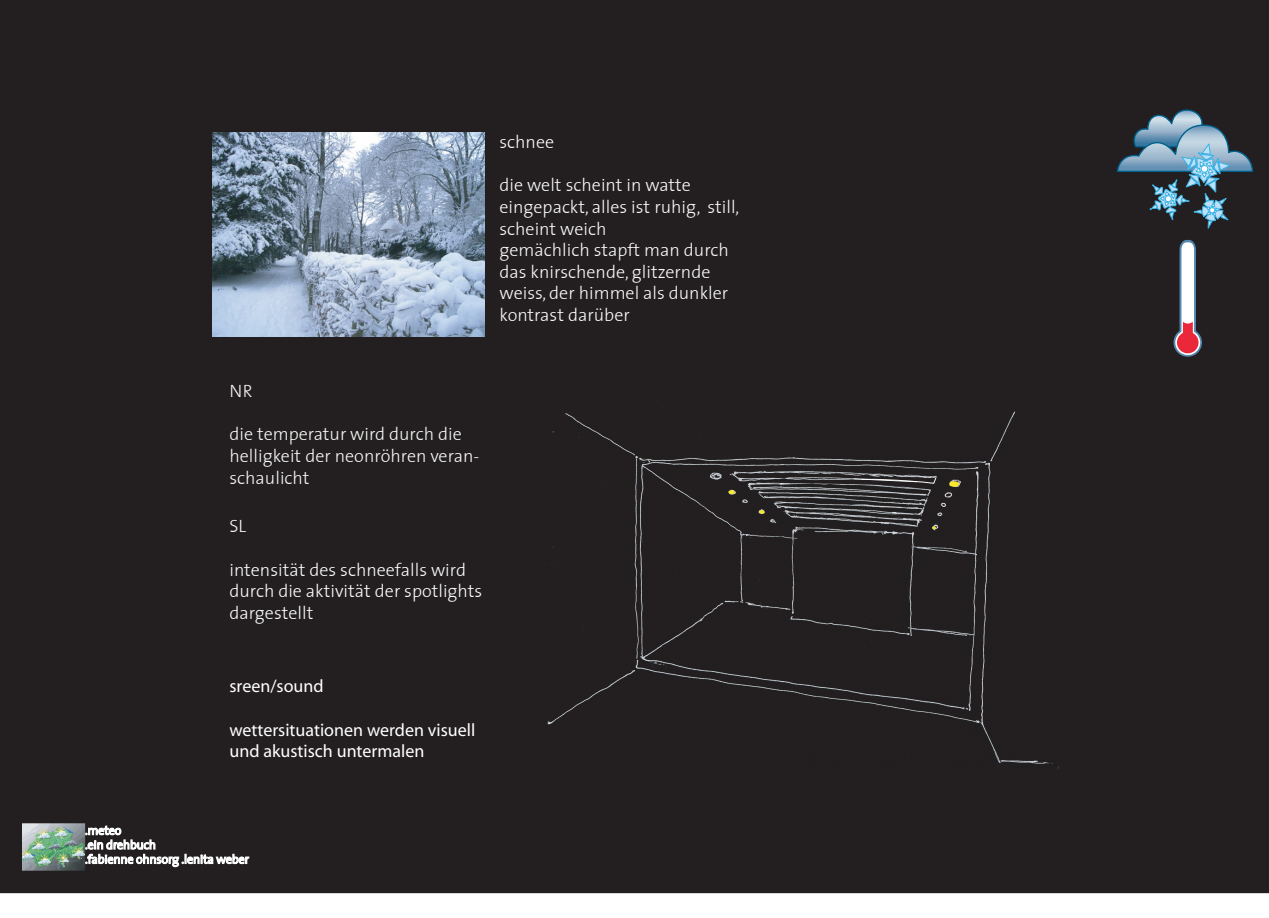
<style>
.page{position:relative;width:1269px;height:918px;background:#fff}
.page>*{position:absolute;margin:0;border:0;box-sizing:border-box;transform-origin:0 0}
.t1{font:300 18px/21.6px "ETH";color:#fafafa}
.t2{font:300 18px/21.6px "ETH";color:#fbfcfc}
.t3{font:300 18px/21.6px "ETH";color:#f6f8f5}
.t4{font:18px/21.6px "Myriad";color:#fff}
.t5{font:300 12px/14.4px "ETH";color:#f7f9f9}
</style>
<div class="page">
<div style="left:0;top:0;width:1269px;height:893px;background:#231f20"></div>
<img style="left:22px;top:823px;width:63px;height:47px">
<img style="left:213px;top:132px;width:271px;height:204px">
<img style="left:547px;top:406px;width:506px;height:361px">
<svg style="left:949px;top:481px;width:10px;height:6px"></svg>
<svg style="left:1173px;top:240px;width:29px;height:117px"></svg>
<svg style="left:1117px;top:109px;width:136px;height:119px"></svg>
<svg style="left:728px;top:472px;width:212px;height:57px"></svg>
<p class="t1" style="left:500px;top:131px;width:56px">schnee</p>
<p class="t1" style="left:500px;top:174px;width:241px">die welt scheint in watte eingepackt, alles ist ruhig, still, scheint weich<br>gemächlich stapft man durch das knirschende, glitzernde weiss, der himmel als dunkler kontrast darüber</p>
<p class="t3" style="left:230px;top:380px;width:25px">NR</p>
<p class="t3" style="left:229px;top:423px;width:251px">die temperatur wird durch die helligkeit der neonröhren veran&shy;schaulicht</p>
<p class="t2" style="left:230px;top:515px;width:18px">SL</p>
<p class="t2" style="left:230px;top:558px;width:254px">intensität des schneefalls wird durch die aktivität der spotlights dargestellt</p>
<p class="t4" style="left:230px;top:676px;width:96px">sreen/sound</p>
<p class="t4" style="left:230px;top:719px;width:247px">wettersituationen werden visuell und akustisch untermalen</p>
<p class="t5" style="left:85px;top:823px;width:165px">.meteo<br>.ein drehbuch<br>.fabienne ohnsorg .lenita weber</p>
</div>
